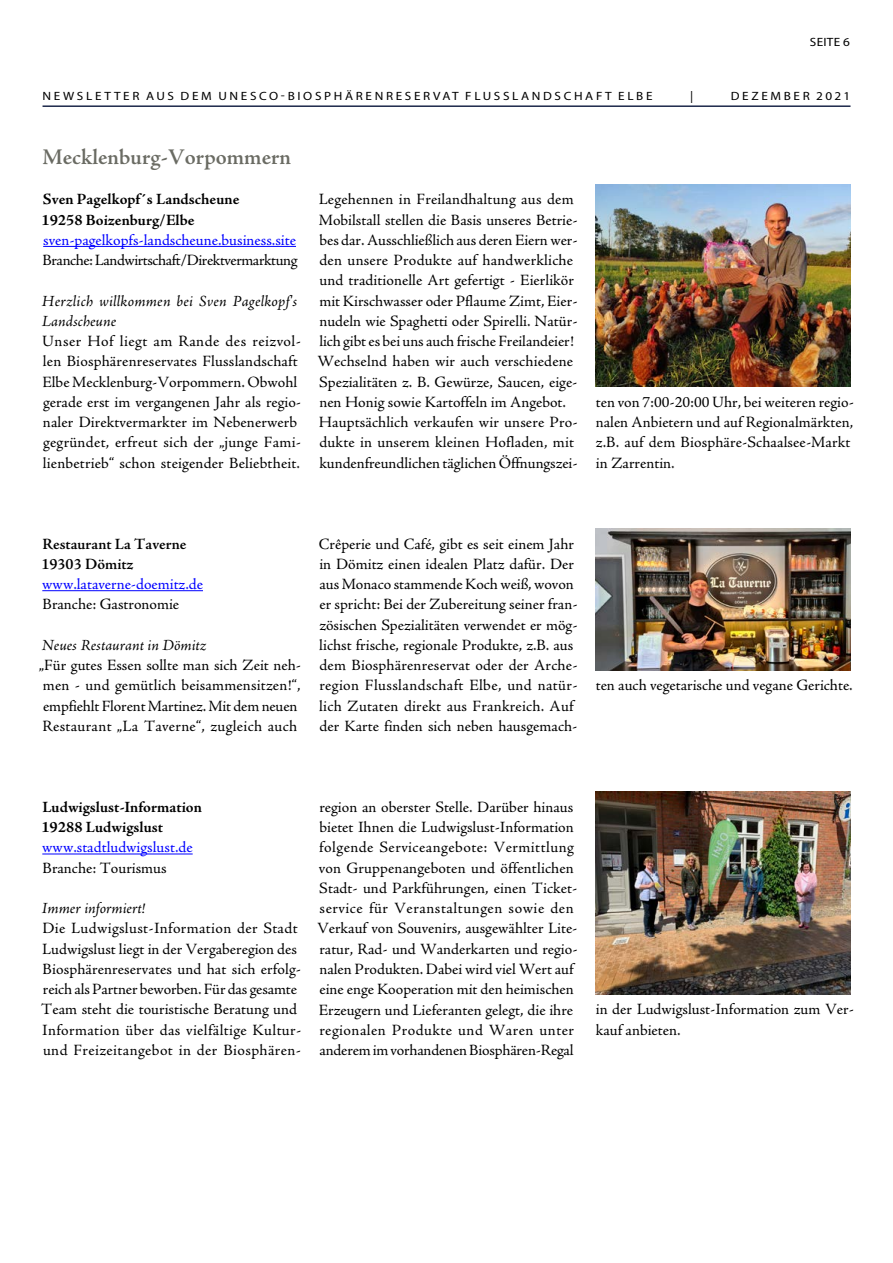
<style>
.page{position:relative;width:893px;height:1263px;background:#fff}
.page>*{position:absolute;margin:0;border:0;box-sizing:border-box;transform-origin:0 0}
.t1{font:600 22.5px "Adobe Jenson Pro";color:#6a6b63}
.t2{font:15.75px/20.2px "Adobe Jenson Pro";color:#000}
.t3{font:15.75px "Adobe Jenson Pro";color:#00f}
.t4{font:italic 15.75px/20.2px "Adobe Jenson Pro";color:#000}
.t5{font:700 15.75px/20.2px "Adobe Jenson Pro";color:#000}
.t6{font:15.75px "Adobe Jenson Pro";letter-spacing:-.03em;color:#000}
.t7{font:600 15.75px/20.2px "Adobe Jenson Pro";color:#000}
.t8{font:12px "Myriad Pro";letter-spacing:.2em;color:#000;scale:1.1 1}
</style>
<div class="page">
<hr style="left:43px;top:105px;width:807px;height:2px;background:#1d284a">
<hr style="left:43px;top:246px;width:253px;height:1px;background:#00f">
<img style="left:595px;top:184px;width:255px;height:202px">
<hr style="left:42px;top:590px;width:161px;height:1px;background:#00f">
<img style="left:595px;top:528px;width:255px;height:142px">
<hr style="left:42px;top:853px;width:151px;height:1px;background:#00f">
<img style="left:595px;top:792px;width:255px;height:202px">
<p class="t8" style="left:810px;top:34px;width:38px">SEITE 6</p>
<p class="t8" style="left:43px;top:89px;width:556px">NEWSLETTER AUS DEM UNESCO-BIOSPHÄRENRESERVAT FLUSSLANDSCHAFT ELBE</p>
<p class="t8" style="left:690px;top:89px;width:4px">|</p>
<p class="t8" style="left:731px;top:89px;width:110px">DEZEMBER 2021</p>
<h1 class="t1" style="left:43px;top:144px;width:250px">Mecklenburg-Vorpommern</h1>
<p class="t5" style="left:41px;top:190px;width:200px">Sven Pagelkopf´s Landscheune<br>19258 Boizenburg/Elbe</p>
<p class="t3" style="left:43px;top:231px;width:254px">sven-pagelkopfs-landscheune.business.site</p>
<p class="t6" style="left:43px;top:251px;width:256px">Branche: Landwirtschaft/Direktvermarktung</p>
<p class="t4" style="left:42px;top:291px;width:257px">Herzlich willkommen bei Sven Pagelkopf's<br>Landscheune</p>
<p class="t2" style="left:42px;top:331px;width:260px">Unser Hof liegt am Rande des reizvol&shy;len Biosphärenreservates Flusslandschaft Elbe Mecklenburg-Vorpommern. Obwohl gerade erst im vergangenen Jahr als regio&shy;naler Direktvermarkter im Nebenerwerb gegründet, erfreut sich der „junge Fami&shy;lienbetrieb“ schon steigender Beliebtheit.</p>
<p class="t2" style="left:317px;top:190px;width:262px">Legehennen in Freilandhaltung aus dem Mobilstall stellen die Basis unseres Betrie&shy;bes dar. Ausschließlich aus deren Eiern wer&shy;den unsere Produkte auf handwerkliche und traditionelle Art gefertigt - Eierlikör mit Kirschwasser oder Pflaume Zimt, Eier&shy;nudeln wie Spaghetti oder Spirelli. Natür&shy;lich gibt es bei uns auch frische Freilandeier!<br>Wechselnd haben wir auch verschiedene Spezialitäten z. B. Gewürze, Saucen, eige&shy;nen Honig sowie Kartoffeln im Angebot.<br>Hauptsächlich verkaufen wir unsere Pro&shy;dukte in unserem kleinen Hofladen, mit kundenfreundlichen täglichen Öffnungszei-</p>
<p class="t2" style="left:596px;top:392px;width:260px">ten von 7:00-20:00 Uhr, bei weiteren regio&shy;nalen Anbietern und auf Regionalmärkten, z.B. auf dem Biosphäre-Schaalsee-Markt in Zarrentin.</p>
<p class="t7" style="left:41px;top:534px;width:147px">Restaurant La Taverne<br>19303 Dömitz</p>
<p class="t3" style="left:42px;top:575px;width:162px">www.lataverne-doemitz.de</p>
<p class="t2" style="left:43px;top:595px;width:138px">Branche: Gastronomie</p>
<p class="t4" style="left:42px;top:636px;width:166px">Neues Restaurant in Dömitz</p>
<p class="t2" style="left:39px;top:655px;width:263px">„Für gutes Essen sollte man sich Zeit neh&shy;men - und gemütlich beisammensitzen!“, empfiehlt Florent Martinez. Mit dem neuen Restaurant „La Taverne“, zugleich auch</p>
<p class="t2" style="left:319px;top:534px;width:260px">Crêperie und Café, gibt es seit einem Jahr in Dömitz einen idealen Platz dafür. Der aus Monaco stammende Koch weiß, wovon er spricht: Bei der Zubereitung seiner fran&shy;zösischen Spezialitäten verwendet er mög&shy;lichst frische, regionale Produkte, z.B. aus dem Biosphärenreservat oder der Arche&shy;region Flusslandschaft Elbe, und natür&shy;lich Zutaten direkt aus Frankreich. Auf der Karte finden sich neben hausgemach-</p>
<p class="t2" style="left:596px;top:676px;width:258px">ten auch vegetarische und vegane Gerichte.</p>
<p class="t5" style="left:41px;top:797px;width:162px">Ludwigslust-Information<br>19288 Ludwigslust</p>
<p class="t3" style="left:42px;top:838px;width:152px">www.stadtludwigslust.de</p>
<p class="t2" style="left:43px;top:858px;width:126px">Branche: Tourismus</p>
<p class="t4" style="left:42px;top:899px;width:105px">Immer informiert!</p>
<p class="t2" style="left:41px;top:919px;width:261px">Die Ludwigslust-Information der Stadt Ludwigslust liegt in der Vergaberegion des Biosphärenreservates und hat sich erfolg&shy;reich als Partner beworben. Für das gesamte Team steht die touristische Beratung und Information über das vielfältige Kultur&shy;und Freizeitangebot in der Biosphären-</p>
<p class="t2" style="left:317px;top:797px;width:262px">region an oberster Stelle. Darüber hinaus bietet Ihnen die Ludwigslust-Information folgende Serviceangebote: Vermittlung von Gruppenangeboten und öffentlichen Stadt- und Parkführungen, einen Ticket&shy;service für Veranstaltungen sowie den Verkauf von Souvenirs, ausgewählter Lite&shy;ratur, Rad- und Wanderkarten und regio&shy;nalen Produkten. Dabei wird viel Wert auf eine enge Kooperation mit den heimischen Erzeugern und Lieferanten gelegt, die ihre regionalen Produkte und Waren unter anderem im vorhandenen Biosphären-Regal</p>
<p class="t2" style="left:596px;top:1000px;width:260px">in der Ludwigslust-Information zum Ver&shy;kauf anbieten.</p>
</div>
